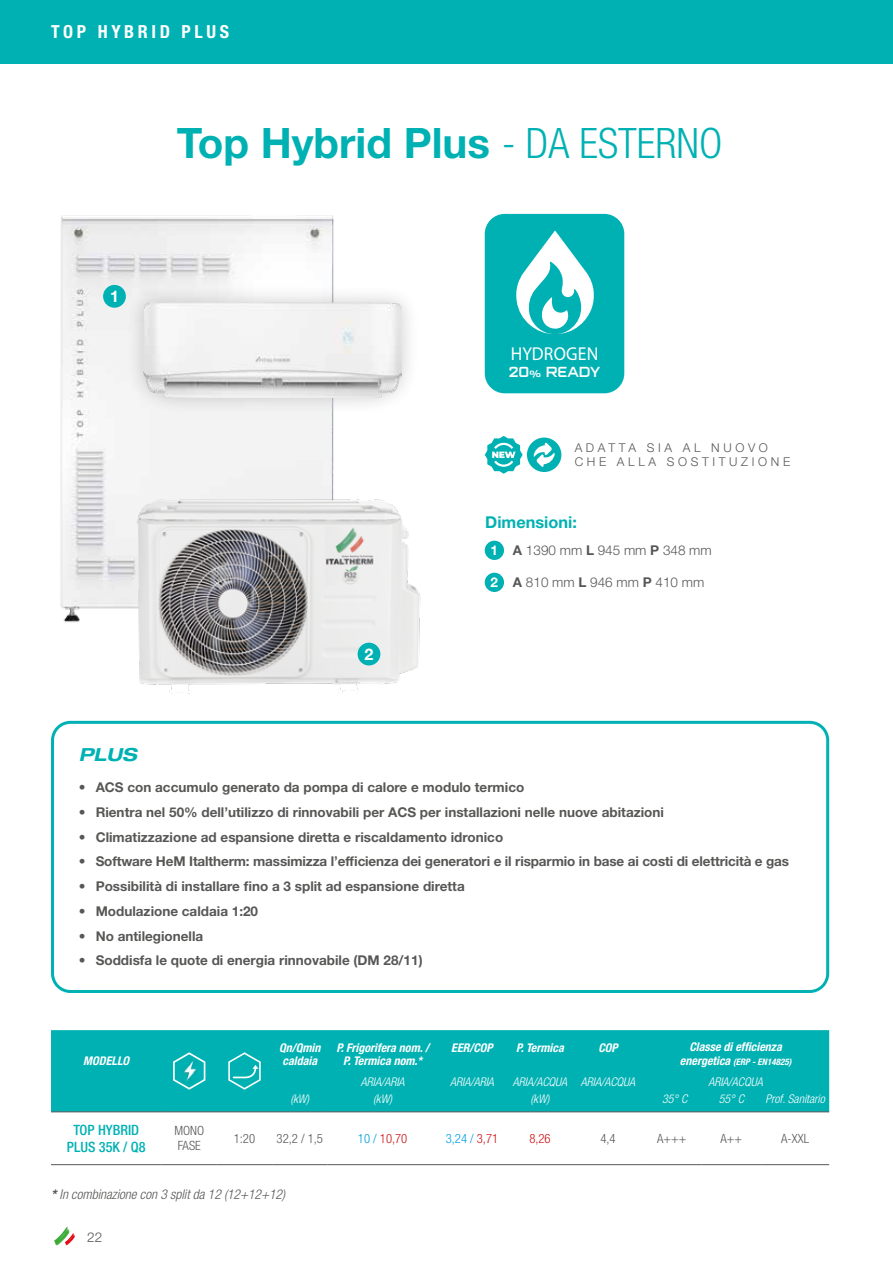
<style>
.page{position:relative;width:893px;height:1263px;background:#fff}
.page>*{position:absolute;margin:0;border:0;box-sizing:border-box;transform-origin:0 0}
.t1{font:700 42px "Helvetica Neue LT Std";color:#00b1b3}
.t2{font:18.6px "Myriad Pro";letter-spacing:.01em;color:#fff;scale:.95 1}
.t3{font:700 condensed 18px "Helvetica Neue LT Std";letter-spacing:.2em;color:#fff}
.t4{font:italic 700 expanded 18px "Helvetica Neue LT Std";color:#00b1b3}
.t5{font:700 16.35px "Helvetica Neue LT Std";color:#00b1b3}
.t6{font:700 16.05px "Helvetica Neue LT Std";color:#fff}
.t7{font:14.55px "Armstrong";color:#fff}
.t8{font:500 condensed 14.25px/17.1px "Helvetica Neue LT Std";color:#00b1b3;text-align:center}
.t9{font:700 13.5px "Helvetica Neue LT Std";color:#575756}
.t10{font:300 13.5px "Helvetica Neue LT Std";color:#575756}
.t11{font:italic 300 condensed 13.5px "Helvetica Neue LT Std";color:#575756}
.t12{font:300 condensed 12.75px/15.3px "Helvetica Neue LT Std";color:#575756}
.t13{font:300 condensed 12.75px "Helvetica Neue LT Std";color:#cd1719}
.t14{font:300 condensed 12.75px "Helvetica Neue LT Std";color:#009fe3}
.t15{font:300 12.15px/14.5px "Helvetica Neue LT Std";letter-spacing:.3em;color:#575756}
.t16{font:italic 700 condensed 12px/13.2px "Helvetica Neue LT Std";color:#fff}
.t17{font:italic 300 condensed 12px "Helvetica Neue LT Std";color:#fff}
.t18{font:italic 700 condensed 9px "Helvetica Neue LT Std";color:#fff}
.s1{font-weight:300;font-stretch:condensed}
.s2{font-size:9.15px}
.s3{font-weight:700;color:#fff}
.s4{font-weight:700}
.s5{font-size:12px}
.s6{color:#009fe3}
.s7{color:#cd1719}
</style>
<div class="page">
<svg style="left:54px;top:1226px;width:21px;height:19px"></svg>
<div style="left:0;top:0;width:893px;height:64px;background:#00b1b3"></div>
<div style="left:51px;top:721px;width:778px;height:272px;border:3px solid #00b1b3;border-radius:18px"></div>
<div style="left:485px;top:541px;width:19px;height:19px;background:#00b1b3;border-radius:50%"></div>
<div style="left:485px;top:573px;width:19px;height:19px;background:#00b1b3;border-radius:50%"></div>
<img style="left:60px;top:215px;width:274px;height:407px">
<img style="left:113px;top:477px;width:308px;height:217px">
<div style="left:103px;top:285px;width:23px;height:23px;background:#00b1b3;border-radius:50%"></div>
<div style="left:358px;top:643px;width:22px;height:22px;background:#00b1b3;border-radius:50%"></div>
<div style="left:125px;top:283px;width:295px;height:133px;background:#000;opacity:.2"></div>
<img style="left:144px;top:302px;width:257px;height:96px">
<div style="left:51px;top:1030px;width:778px;height:81px;background:#00b1b3"></div>
<hr style="left:51px;top:1111px;width:111px;height:1px;background:#575756">
<hr style="left:162px;top:1111px;width:55px;height:1px;background:#575756">
<hr style="left:217px;top:1111px;width:55px;height:1px;background:#575756">
<hr style="left:272px;top:1111px;width:55px;height:1px;background:#575756">
<hr style="left:327px;top:1111px;width:111px;height:1px;background:#575756">
<hr style="left:438px;top:1111px;width:68px;height:1px;background:#575756">
<hr style="left:506px;top:1111px;width:68px;height:1px;background:#575756">
<hr style="left:574px;top:1111px;width:68px;height:1px;background:#575756">
<hr style="left:642px;top:1111px;width:60px;height:1px;background:#575756">
<hr style="left:702px;top:1111px;width:59px;height:1px;background:#575756">
<hr style="left:761px;top:1111px;width:68px;height:1px;background:#575756">
<hr style="left:51px;top:1164px;width:111px;height:1px;background:#575756">
<hr style="left:162px;top:1164px;width:55px;height:1px;background:#575756">
<hr style="left:217px;top:1164px;width:55px;height:1px;background:#575756">
<hr style="left:272px;top:1164px;width:55px;height:1px;background:#575756">
<hr style="left:327px;top:1164px;width:111px;height:1px;background:#575756">
<hr style="left:438px;top:1164px;width:68px;height:1px;background:#575756">
<hr style="left:506px;top:1164px;width:68px;height:1px;background:#575756">
<hr style="left:574px;top:1164px;width:68px;height:1px;background:#575756">
<hr style="left:642px;top:1164px;width:60px;height:1px;background:#575756">
<hr style="left:702px;top:1164px;width:59px;height:1px;background:#575756">
<hr style="left:761px;top:1164px;width:68px;height:1px;background:#575756">
<svg style="left:172px;top:1051px;width:35px;height:40px"></svg>
<img style="left:180px;top:1058px;width:19px;height:26px">
<svg style="left:227px;top:1051px;width:35px;height:40px"></svg>
<div style="left:527px;top:438px;width:34px;height:34px;background:#00b1b3;border-radius:50%"></div>
<svg style="left:534px;top:443px;width:21px;height:24px"></svg>
<svg style="left:485px;top:436px;width:38px;height:38px"></svg>
<div style="left:485px;top:214px;width:139px;height:179px;background:#00b1b3;border-radius:20px"></div>
<svg style="left:516px;top:230px;width:78px;height:104px"></svg>
<h3 class="t3" style="left:51px;top:21px;width:180px">TOP HYBRID PLUS</h3>
<h1 class="t1" style="left:177px;top:117px;width:547px">Top Hybrid Plus <span class="s1">- DA ESTERNO</span></h1>
<p class="t6" style="left:110px;top:286px;width:10px">1</p>
<h3 class="t4" style="left:79px;top:744px;width:60px">PLUS</h3>
<p class="t6" style="left:364px;top:644px;width:10px">2</p>
<h2 class="t2" style="left:511px;top:343px;width:94px">HYDROGEN</h2>
<p class="t7" style="left:509px;top:363px;width:93px">20<span class="s2">%</span> READY</p>
<p class="t15" style="left:575px;top:440px;width:217px">ADATTA SIA AL NUOVO<br>CHE ALLA SOSTITUZIONE</p>
<p class="t5" style="left:485px;top:512px;width:93px">Dimensioni:</p>
<p class="t10" style="left:491px;top:542px;width:223px"><span class="s3">1</span> <span class="s4">A</span> 1390 mm <span class="s4">L</span> 945 mm <span class="s4">P</span> 348 mm</p>
<p class="t10" style="left:491px;top:574px;width:215px"><span class="s3">2</span> <span class="s4">A</span> 810 mm <span class="s4">L</span> 946 mm <span class="s4">P</span> 410 mm</p>
<p class="t9" style="left:79px;top:779px;width:447px">• ACS con accumulo generato da pompa di calore e modulo termico</p>
<p class="t9" style="left:79px;top:804px;width:587px">• Rientra nel 50% dell’utilizzo di rinnovabili per ACS per installazioni nelle nuove abitazioni</p>
<p class="t9" style="left:79px;top:828px;width:426px">• Climatizzazione ad espansione diretta e riscaldamento idronico</p>
<p class="t9" style="left:79px;top:853px;width:712px">• Software HeM Italtherm: massimizza l’efficienza dei generatori e il risparmio in base ai costi di elettricità e gas</p>
<p class="t9" style="left:79px;top:878px;width:388px">• Possibilità di installare fino a 3 split ad espansione diretta</p>
<p class="t9" style="left:79px;top:903px;width:181px">• Modulazione caldaia 1:20</p>
<p class="t9" style="left:79px;top:927px;width:126px">• No antilegionella</p>
<p class="t9" style="left:79px;top:952px;width:345px">• Soddisfa le quote di energia rinnovabile (DM 28/11)</p>
<p class="t16" style="left:83px;top:1054px;width:47px">MODELLO</p>
<p class="t16" style="left:279px;top:1041px;width:43px">Qn/Qmin caldaia</p>
<p class="t16" style="left:336px;top:1041px;width:94px;text-align:center">P. Frigorifera nom. /<br>P. Termica nom.*</p>
<p class="t16" style="left:451px;top:1041px;width:43px">EER/COP</p>
<p class="t16" style="left:516px;top:1041px;width:49px">P. Termica</p>
<p class="t16" style="left:598px;top:1041px;width:21px">COP</p>
<p class="t16" style="left:689px;top:1041px;width:94px">Classe di efficienza</p>
<p class="t18" style="left:680px;top:1056px;width:113px"><span class="s5">energetica</span> (ERP - EN14825)</p>
<p class="t17" style="left:361px;top:1075px;width:45px">ARIA/ARIA</p>
<p class="t17" style="left:450px;top:1075px;width:45px">ARIA/ARIA</p>
<p class="t17" style="left:513px;top:1075px;width:124px">ARIA/ACQUA ARIA/ACQUA</p>
<p class="t17" style="left:708px;top:1075px;width:56px">ARIA/ACQUA</p>
<p class="t17" style="left:290px;top:1092px;width:20px">(kW)</p>
<p class="t17" style="left:373px;top:1092px;width:20px">(kW)</p>
<p class="t17" style="left:531px;top:1092px;width:20px">(kW)</p>
<p class="t17" style="left:662px;top:1092px;width:27px">35° C</p>
<p class="t17" style="left:719px;top:1092px;width:27px">55° C</p>
<p class="t17" style="left:765px;top:1092px;width:61px">Prof. Sanitario</p>
<p class="t8" style="left:67px;top:1121px;width:80px">TOP HYBRID<br>PLUS 35K / Q8</p>
<p class="t12" style="left:174px;top:1123px;width:31px">MONO<br>FASE</p>
<p class="t12" style="left:234px;top:1130px;width:23px">1:20</p>
<p class="t12" style="left:277px;top:1130px;width:48px">32,2 / 1,5</p>
<p class="t13" style="left:358px;top:1131px;width:51px"><span class="s6">10 /</span> 10,70</p>
<p class="t14" style="left:446px;top:1131px;width:54px">3,24 / <span class="s7">3,71</span></p>
<p class="t13" style="left:529px;top:1131px;width:23px">8,26</p>
<p class="t12" style="left:600px;top:1130px;width:17px">4,4</p>
<p class="t12" style="left:657px;top:1130px;width:31px">A+++</p>
<p class="t12" style="left:720px;top:1130px;width:23px">A++</p>
<p class="t12" style="left:781px;top:1130px;width:29px">A-XXL</p>
<p class="t11" style="left:51px;top:1187px;width:236px"><span class="s4">*</span> In combinazione con 3 split da 12 (12+12+12)</p>
<p class="t10" style="left:87px;top:1229px;width:17px">22</p>
</div>
